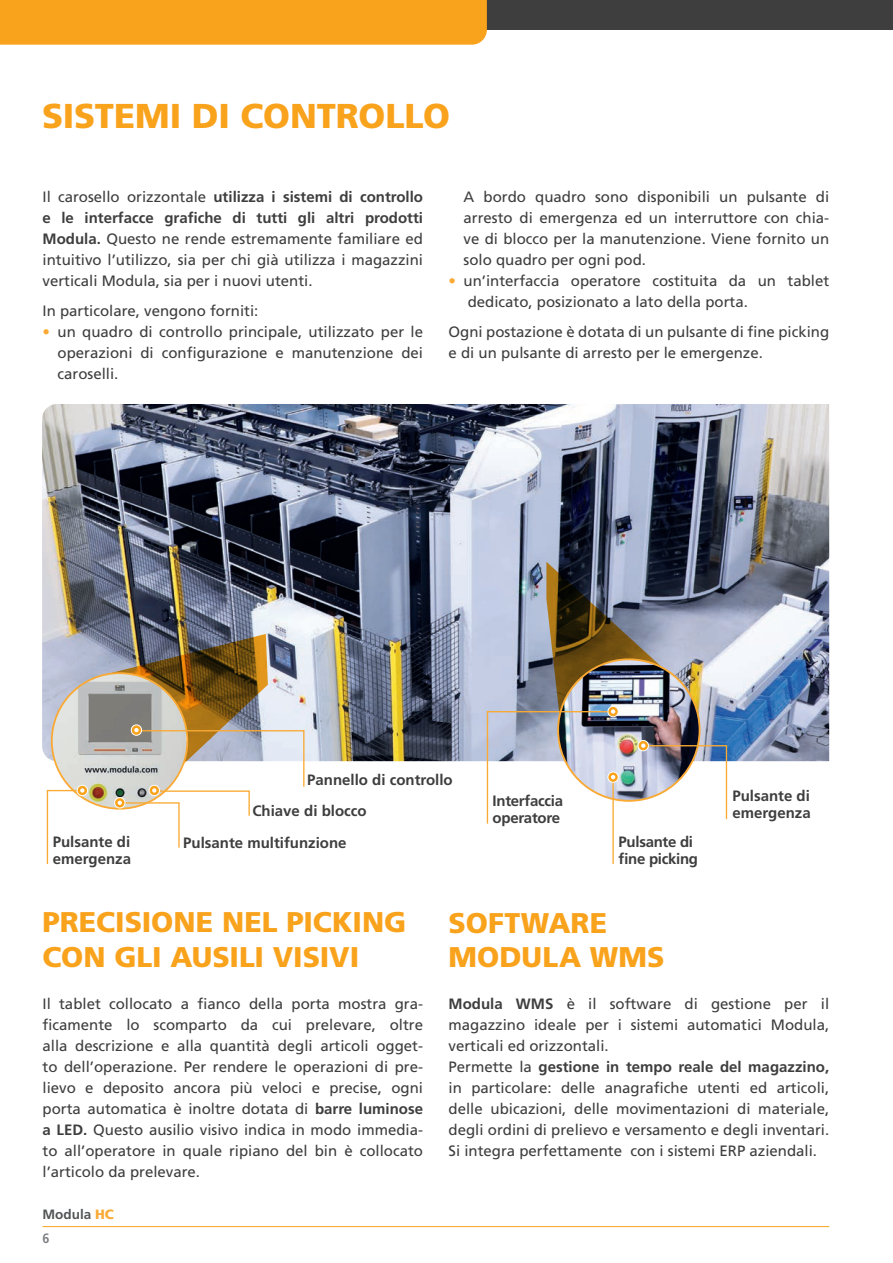
<style>
.page{position:relative;width:893px;height:1263px;background:#fff}
.page>*{position:absolute;margin:0;border:0;box-sizing:border-box;transform-origin:0 0}
.t1{font:900 34.5px "Frutiger LT Std";letter-spacing:-.005em;color:#f9a21c}
.t2{font:900 28.5px/34.5px "Frutiger LT Std";color:#f9a21c}
.t3{font:15px/21px "Frutiger LT Std";color:#3e3e3f;text-align:justify}
.t4{font:700 15px/17.4px "Frutiger LT Std";color:#3e3e3f}
.t5{font:700 15px/17.4px "Frutiger LT Std";letter-spacing:-.02em;color:#3e3e3f}
.t6{font:700 13.5px "Frutiger LT Std";color:#545557}
.t7{font:700 condensed 13.5px "Frutiger LT Std";color:#7a7c7f}
.s1{font-weight:700}
.s2{color:#faaa34}
.s3{font-weight:900;color:#faaa34}
</style>
<div class="page">
<div style="left:0;top:0;width:893px;height:30px;background:#3e3e3f"></div>
<div style="left:0;top:0;width:487px;height:45px;background:#f9a21c"></div>
<hr style="left:43px;top:1226px;width:786px;height:1px;background:#f9a21c">
<img style="left:42px;top:404px;width:787px;height:357px">
<img style="left:52px;top:673px;width:135px;height:136px;border-radius:68px">
<svg style="left:99px;top:634px;width:206px;height:214px"></svg>
<svg style="left:77px;top:785px;width:11px;height:11px"></svg>
<div style="left:77px;top:785px;width:11px;height:11px;border:1px solid #fff;border-radius:50%"></div>
<svg style="left:46px;top:788px;width:39px;height:76px"></svg>
<hr style="left:612px;top:777px;width:2px;height:87px;background:#faaa34">
<img style="left:486px;top:562px;width:242px;height:263px">
<h1 class="t1" style="left:42px;top:95px;width:409px">SISTEMI DI CONTROLLO</h1>
<p class="t3" style="left:43px;top:186px;width:382px">Il carosello orizzontale <span class="s1">utilizza i sistemi di controllo e le interfacce grafiche di tutti gli altri prodotti Modula.</span> Questo ne rende estremamente familiare ed intuitivo l’utilizzo, sia per chi già utilizza i magazzini verticali Modula, sia per i nuovi utenti.</p>
<p class="t3" style="left:43px;top:300px;width:217px">In particolare, vengono forniti:</p>
<p class="t3" style="left:58px;top:321px;width:367px;text-indent:-15px"><span class="s2">•</span> un quadro di controllo principale, utilizzato per le operazioni di configurazione e manutenzione dei caroselli.</p>
<p class="t3" style="left:464px;top:186px;width:367px">A bordo quadro sono disponibili un pulsante di arresto di emergenza ed un interruttore con chia&shy;ve di blocco per la manutenzione. Viene fornito un solo quadro per ogni pod.</p>
<p class="t3" style="left:468px;top:270px;width:363px;text-indent:-19px"><span class="s2">•</span> un’interfaccia operatore costituita da un tablet dedicato, posizionato a lato della porta.</p>
<p class="t3" style="left:449px;top:321px;width:382px">Ogni postazione è dotata di un pulsante di fine picking e di un pulsante di arresto per le emergenze.</p>
<p class="t4" style="left:53px;top:833px;width:80px">Pulsante di emergenza</p>
<p class="t4" style="left:307px;top:771px;width:147px">Pannello di controllo</p>
<p class="t4" style="left:732px;top:787px;width:79px">Pulsante di</p>
<p class="t5" style="left:493px;top:792px;width:72px">Interfaccia operatore</p>
<p class="t4" style="left:252px;top:802px;width:116px">Chiave di blocco</p>
<p class="t4" style="left:732px;top:804px;width:80px">emergenza</p>
<p class="t4" style="left:183px;top:834px;width:165px">Pulsante multifunzione</p>
<p class="t5" style="left:619px;top:833px;width:81px">Pulsante di fine picking</p>
<h2 class="t2" style="left:43px;top:905px;width:365px">PRECISIONE NEL PICKING<br>CON GLI AUSILI VISIVI</h2>
<p class="t3" style="left:43px;top:993px;width:382px">Il tablet collocato a fianco della porta mostra gra&shy;ficamente lo scomparto da cui prelevare, oltre alla descrizione e alla quantità degli articoli ogget&shy;to dell’operazione. Per rendere le operazioni di pre&shy;lievo e deposito ancora più veloci e precise, ogni porta automatica è inoltre dotata di <span class="s1">barre luminose a LED.</span> Questo ausilio visivo indica in modo immedia&shy;to all’operatore in quale ripiano del bin è collocato l’articolo da prelevare.</p>
<p class="t6" style="left:43px;top:1206px;width:73px">Modula <span class="s3">HC</span></p>
<p class="t7" style="left:43px;top:1230px;width:9px">6</p>
<h2 class="t2" style="left:449px;top:905px;width:217px">SOFTWARE<br>MODULA WMS</h2>
<p class="t3" style="left:449px;top:994px;width:382px;text-align:left"><span class="s1">Modula WMS</span> è il software di gestione per il magazzino ideale per i sistemi automatici Modula, verticali ed orizzontali.<br>Permette la <span class="s1">gestione in tempo reale del magazzino, </span>in particolare: delle anagrafiche utenti ed articoli, delle ubicazioni, delle movimentazioni di materiale, degli ordini di prelievo e versamento e degli inventari.<br>Si integra perfettamente con i sistemi ERP aziendali.</p>
</div>
